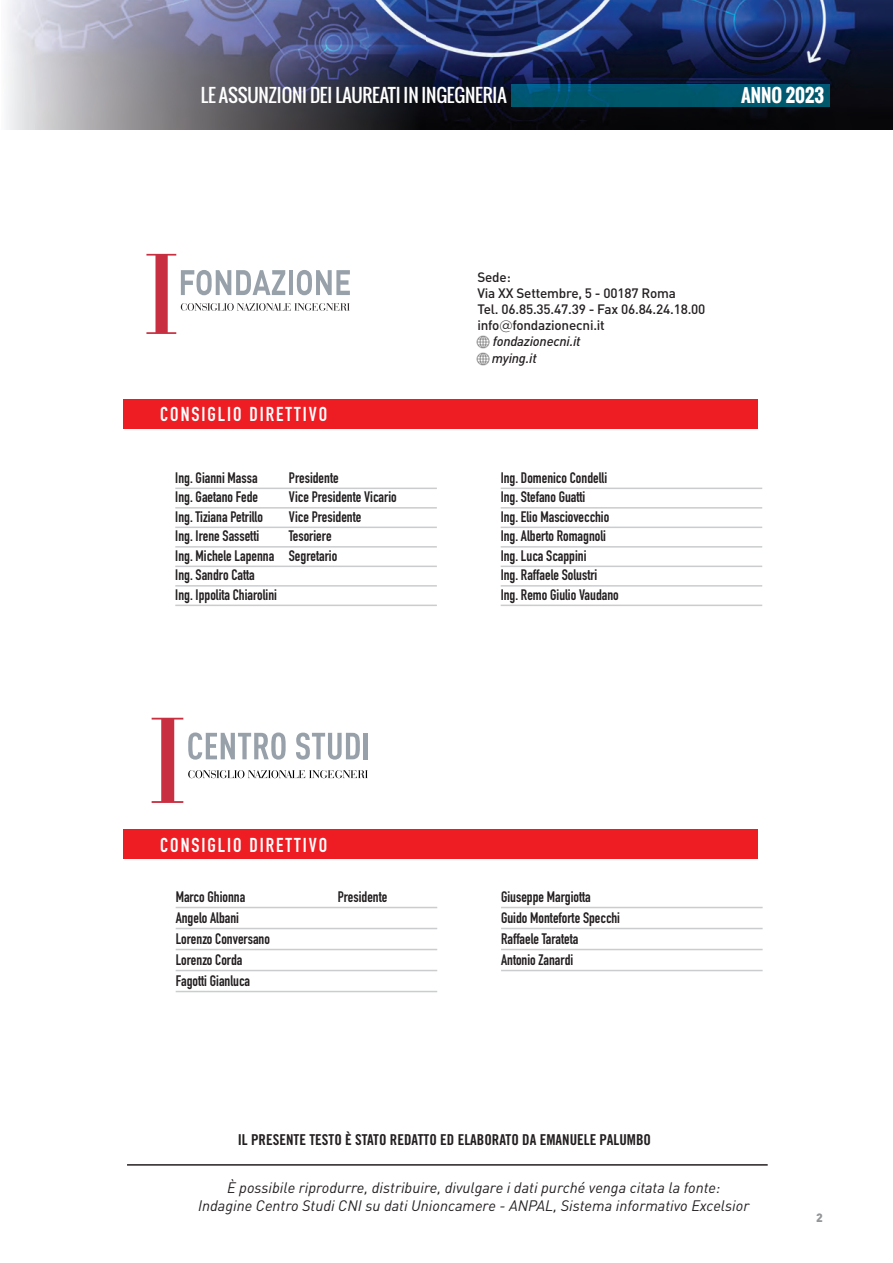
<style>
.page{position:relative;width:893px;height:1263px;background:#fff}
.page>*{position:absolute;margin:0;border:0;box-sizing:border-box;transform-origin:0 0}
.t1{font:700 19.8px "DIN Condensed";letter-spacing:.1em;color:#fff}
.t2{font:18px "Oswald";letter-spacing:-.015em;color:#fff}
.t3{font:700 18px "Oswald";color:#fff}
.t4{font:700 15px/19.5px "DIN Condensed";color:#231f20}
.t5{font:italic 15px/18px "DIN";color:#231f20;text-align:center}
.t6{font:15px "Trade Gothic Bold Cond Twenty";color:#231f20}
.t7{font:500 13.5px "DIN";letter-spacing:-.015em;color:#231f20}
.t8{font:italic 500 13.5px "DIN";letter-spacing:-.015em;color:#231f20}
.t9{font:900 12px "DIN";color:#939598}
.s1{font-family:"Gotham";font-weight:400}
</style>
<div class="page">
<svg style="left:146px;top:254px;width:204px;height:80px"></svg>
<hr style="left:175px;top:488px;width:262px;height:1px;background:#cbccce">
<hr style="left:175px;top:507px;width:262px;height:2px;background:#cbccce">
<hr style="left:175px;top:527px;width:262px;height:1px;background:#cbccce">
<hr style="left:175px;top:546px;width:262px;height:2px;background:#cbccce">
<hr style="left:175px;top:566px;width:262px;height:1px;background:#cbccce">
<hr style="left:175px;top:585px;width:262px;height:2px;background:#cbccce">
<hr style="left:175px;top:605px;width:262px;height:1px;background:#cbccce">
<hr style="left:501px;top:488px;width:261px;height:1px;background:#cbccce">
<hr style="left:501px;top:507px;width:261px;height:2px;background:#cbccce">
<hr style="left:501px;top:527px;width:261px;height:1px;background:#cbccce">
<hr style="left:501px;top:546px;width:261px;height:2px;background:#cbccce">
<hr style="left:501px;top:566px;width:261px;height:1px;background:#cbccce">
<hr style="left:501px;top:585px;width:261px;height:2px;background:#cbccce">
<hr style="left:501px;top:605px;width:261px;height:1px;background:#cbccce">
<div style="left:123px;top:399px;width:635px;height:29px;background:#ee1d23"></div>
<div style="left:123px;top:830px;width:635px;height:29px;background:#ee1d23"></div>
<svg style="left:152px;top:718px;width:216px;height:85px"></svg>
<hr style="left:364px;top:733px;width:4px;height:26px;background:#98a1aa">
<hr style="left:176px;top:907px;width:261px;height:1px;background:#cbccce">
<hr style="left:176px;top:928px;width:261px;height:1px;background:#cbccce">
<hr style="left:176px;top:949px;width:261px;height:1px;background:#cbccce">
<hr style="left:176px;top:970px;width:261px;height:1px;background:#cbccce">
<hr style="left:176px;top:991px;width:261px;height:1px;background:#cbccce">
<hr style="left:501px;top:907px;width:262px;height:1px;background:#cbccce">
<hr style="left:501px;top:928px;width:262px;height:1px;background:#cbccce">
<hr style="left:501px;top:949px;width:262px;height:1px;background:#cbccce">
<hr style="left:501px;top:970px;width:262px;height:1px;background:#cbccce">
<hr style="left:127px;top:1164px;width:641px;height:1px;background:#231f20">
<img style="left:426px;top:0;width:467px;height:130px">
<img style="left:6px;top:0;width:420px;height:130px">
<img style="left:512px;top:85px;width:317px;height:22px">
<img style="left:476px;top:335px;width:14px;height:14px">
<img style="left:476px;top:353px;width:14px;height:13px">
<p class="t2" style="left:201px;top:87px;width:307px">LE ASSUNZIONI DEI LAUREATI IN INGEGNERIA</p>
<p class="t3" style="left:741px;top:82px;width:85px">ANNO 2023</p>
<h1 class="t1" style="left:160px;top:407px;width:168px">CONSIGLIO DIRETTIVO</h1>
<p class="t4" style="left:175px;top:470px;width:84px">Ing. Gianni Massa</p>
<p class="t4" style="left:289px;top:470px;width:51px">Presidente</p>
<p class="t4" style="left:175px;top:489px;width:84px">Ing. Gaetano Fede</p>
<p class="t4" style="left:289px;top:489px;width:109px">Vice Presidente Vicario</p>
<p class="t4" style="left:175px;top:509px;width:89px">Ing. Tiziana Petrillo</p>
<p class="t4" style="left:289px;top:509px;width:74px">Vice Presidente</p>
<p class="t4" style="left:175px;top:528px;width:85px">Ing. Irene Sassetti</p>
<p class="t4" style="left:175px;top:528px;width:163px;text-indent:114px">Tesoriere<br>Ing. Michele Lapenna Segretario<br>Ing. Sandro Catta<br>Ing. Ippolita Chiarolini</p>
<p class="t7" style="left:477px;top:272px;width:35px">Sede:</p>
<p class="t7" style="left:477px;top:288px;width:200px">Via XX Settembre, 5 - 00187 Roma</p>
<p class="t7" style="left:477px;top:304px;width:229px">Tel. 06.85.35.47.39 - Fax 06.84.24.18.00</p>
<p class="t7" style="left:477px;top:321px;width:129px">info<span class="s1">@</span>fondazionecni.it</p>
<p class="t8" style="left:493px;top:337px;width:90px">fondazionecni.it</p>
<p class="t8" style="left:492px;top:353px;width:46px">mying.it</p>
<p class="t4" style="left:501px;top:470px;width:120px">Ing. Domenico Condelli<br>Ing. Stefano Guatti<br>Ing. Elio Masciovecchio<br>Ing. Alberto Romagnoli<br>Ing. Luca Scappini<br>Ing. Raffaele Solustri<br>Ing. Remo Giulio Vaudano</p>
<h1 class="t1" style="left:160px;top:838px;width:168px">CONSIGLIO DIRETTIVO</h1>
<p class="t4" style="left:176px;top:889px;width:71px">Marco Ghionna</p>
<p class="t4" style="left:338px;top:889px;width:51px">Presidente</p>
<p class="t4" style="left:176px;top:909px;width:96px;line-height:21px">Angelo Albani<br>Lorenzo Conversano<br>Lorenzo Corda<br>Fagotti Gianluca</p>
<p class="t4" style="left:501px;top:888px;width:120px;line-height:21px">Giuseppe Margiotta<br>Guido Monteforte Specchi<br>Raffaele Tarateta<br>Antonio Zanardi</p>
<p class="t6" style="left:238px;top:1134px;width:415px">IL PRESENTE TESTO È STATO REDATTO ED ELABORATO DA EMANUELE PALUMBO</p>
<p class="t5" style="left:198px;top:1180px;width:553px">È possibile riprodurre, distribuire, divulgare i dati purché venga citata la fonte:<br>Indagine Centro Studi CNI su dati Unioncamere - ANPAL, Sistema informativo Excelsior</p>
<p class="t9" style="left:816px;top:1213px;width:8px">2</p>
</div>
